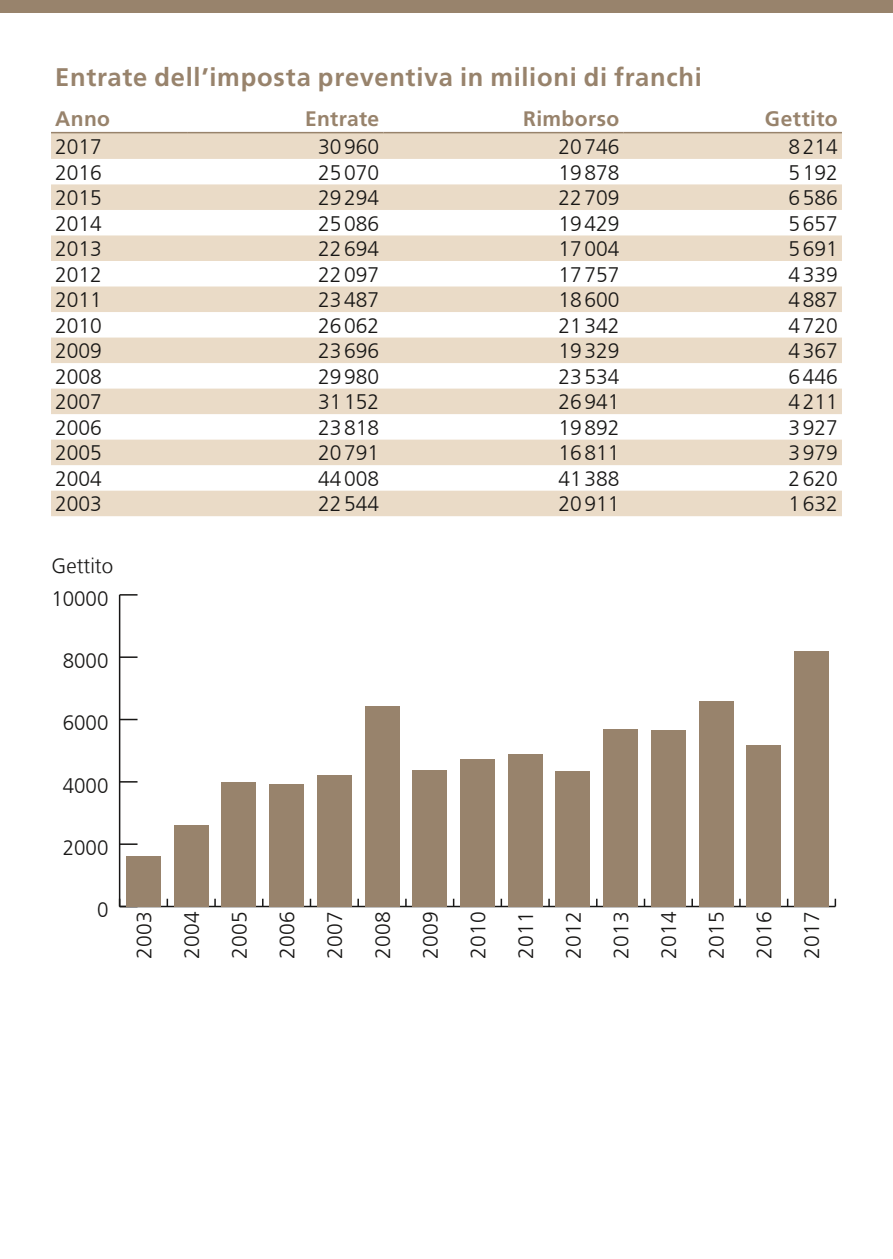
<style>
.page{position:relative;width:893px;height:1259px;background:#fff}
.page>*{position:absolute;margin:0;border:0;box-sizing:border-box;transform-origin:0 0}
.t1{font:700 25.5px "Frutiger LT Com";letter-spacing:.03em;color:#98836c}
.GT_Zahlen{font:300 21px "Frutiger LT Com";color:#181716}
.Kopfzeile_braun{font:700 21px "Frutiger LT Com";letter-spacing:.015em;color:#98836c}
.Kopfzeile{font:700 21px "Frutiger LT Com";color:#98836c}
</style>
<div class="page">
<div style="left:0;top:0;width:893px;height:13px;background:#98836c"></div>
<svg style="left:51px;top:133px;width:791px;height:383px;fill:#eadbc7"></svg>
<hr style="left:51px;top:132px;width:136px;height:1px;background:#98836c">
<hr style="left:187px;top:132px;width:197px;height:1px;background:#98836c">
<hr style="left:384px;top:132px;width:240px;height:1px;background:#98836c">
<hr style="left:624px;top:132px;width:218px;height:1px;background:#98836c">
<hr style="left:120px;top:905px;width:715px;height:2px;background:#181716">
<svg style="left:214px;top:898px;width:2px;height:8px"></svg>
<svg style="left:262px;top:898px;width:2px;height:8px"></svg>
<svg style="left:357px;top:898px;width:2px;height:8px"></svg>
<svg style="left:405px;top:898px;width:2px;height:8px"></svg>
<svg style="left:548px;top:898px;width:2px;height:8px"></svg>
<svg style="left:691px;top:898px;width:2px;height:8px"></svg>
<svg style="left:739px;top:898px;width:2px;height:8px"></svg>
<hr style="left:119px;top:595px;width:1px;height:311px;background:#181716">
<svg style="left:119px;top:898px;width:19px;height:9px"></svg>
<svg style="left:120px;top:843px;width:18px;height:2px"></svg>
<svg style="left:120px;top:781px;width:18px;height:1px"></svg>
<svg style="left:120px;top:719px;width:18px;height:1px"></svg>
<svg style="left:120px;top:656px;width:18px;height:2px"></svg>
<svg style="left:120px;top:594px;width:18px;height:1px"></svg>
<div style="left:126px;top:855px;width:35px;height:51px;background:#98836c"></div>
<div style="left:174px;top:825px;width:34px;height:81px;background:#98836c"></div>
<div style="left:222px;top:782px;width:34px;height:124px;background:#98836c"></div>
<div style="left:269px;top:784px;width:35px;height:122px;background:#98836c"></div>
<div style="left:317px;top:775px;width:35px;height:131px;background:#98836c"></div>
<div style="left:365px;top:705px;width:34px;height:201px;background:#98836c"></div>
<div style="left:413px;top:770px;width:34px;height:136px;background:#98836c"></div>
<div style="left:460px;top:759px;width:35px;height:147px;background:#98836c"></div>
<div style="left:508px;top:754px;width:34px;height:152px;background:#98836c"></div>
<div style="left:556px;top:771px;width:34px;height:135px;background:#98836c"></div>
<div style="left:603px;top:729px;width:35px;height:177px;background:#98836c"></div>
<div style="left:651px;top:730px;width:34px;height:176px;background:#98836c"></div>
<div style="left:699px;top:701px;width:34px;height:205px;background:#98836c"></div>
<div style="left:747px;top:744px;width:34px;height:162px;background:#98836c"></div>
<div style="left:794px;top:650px;width:35px;height:256px;background:#98836c"></div>
<h3 class="t1" style="left:55px;top:62px;width:648px">Entrate dell’imposta preventiva in milioni di franchi</h3>
<p class="Kopfzeile" style="left:55px;top:106px;width:56px">Anno</p>
<p class="Kopfzeile_braun" style="left:305px;top:106px;width:76px">Entrate</p>
<p class="Kopfzeile_braun" style="left:523px;top:106px;width:98px">Rimborso</p>
<p class="Kopfzeile_braun" style="left:765px;top:106px;width:74px">Gettito</p>
<p class="GT_Zahlen" style="left:55px;top:135px;width:48px">2017</p>
<p class="GT_Zahlen" style="left:318px;top:135px;width:63px">30960</p>
<p class="GT_Zahlen" style="left:558px;top:135px;width:63px">20746</p>
<p class="GT_Zahlen" style="left:788px;top:135px;width:51px">8214</p>
<p class="GT_Zahlen" style="left:55px;top:160px;width:48px">2016</p>
<p class="GT_Zahlen" style="left:318px;top:160px;width:63px">25070</p>
<p class="GT_Zahlen" style="left:558px;top:160px;width:63px">19878</p>
<p class="GT_Zahlen" style="left:788px;top:160px;width:51px">5192</p>
<p class="GT_Zahlen" style="left:55px;top:186px;width:48px">2015</p>
<p class="GT_Zahlen" style="left:318px;top:186px;width:63px">29294</p>
<p class="GT_Zahlen" style="left:558px;top:186px;width:63px">22709</p>
<p class="GT_Zahlen" style="left:788px;top:186px;width:51px">6586</p>
<p class="GT_Zahlen" style="left:55px;top:211px;width:48px">2014</p>
<p class="GT_Zahlen" style="left:318px;top:211px;width:63px">25086</p>
<p class="GT_Zahlen" style="left:558px;top:211px;width:63px">19429</p>
<p class="GT_Zahlen" style="left:788px;top:211px;width:51px">5657</p>
<p class="GT_Zahlen" style="left:55px;top:237px;width:48px">2013</p>
<p class="GT_Zahlen" style="left:318px;top:237px;width:63px">22694</p>
<p class="GT_Zahlen" style="left:558px;top:237px;width:63px">17004</p>
<p class="GT_Zahlen" style="left:788px;top:237px;width:51px">5691</p>
<p class="GT_Zahlen" style="left:55px;top:262px;width:48px">2012</p>
<p class="GT_Zahlen" style="left:318px;top:262px;width:63px">22097</p>
<p class="GT_Zahlen" style="left:558px;top:262px;width:63px">17757</p>
<p class="GT_Zahlen" style="left:788px;top:262px;width:51px">4339</p>
<p class="GT_Zahlen" style="left:55px;top:288px;width:48px">2011</p>
<p class="GT_Zahlen" style="left:318px;top:288px;width:63px">23487</p>
<p class="GT_Zahlen" style="left:558px;top:288px;width:63px">18600</p>
<p class="GT_Zahlen" style="left:788px;top:288px;width:51px">4887</p>
<p class="GT_Zahlen" style="left:55px;top:313px;width:48px">2010</p>
<p class="GT_Zahlen" style="left:318px;top:313px;width:63px">26062</p>
<p class="GT_Zahlen" style="left:558px;top:313px;width:63px">21342</p>
<p class="GT_Zahlen" style="left:788px;top:313px;width:51px">4720</p>
<p class="GT_Zahlen" style="left:55px;top:339px;width:48px">2009</p>
<p class="GT_Zahlen" style="left:318px;top:339px;width:63px">23696</p>
<p class="GT_Zahlen" style="left:558px;top:339px;width:63px">19329</p>
<p class="GT_Zahlen" style="left:788px;top:339px;width:51px">4367</p>
<p class="GT_Zahlen" style="left:55px;top:364px;width:48px">2008</p>
<p class="GT_Zahlen" style="left:318px;top:364px;width:63px">29980</p>
<p class="GT_Zahlen" style="left:558px;top:364px;width:63px">23534</p>
<p class="GT_Zahlen" style="left:788px;top:364px;width:51px">6446</p>
<p class="GT_Zahlen" style="left:55px;top:390px;width:48px">2007</p>
<p class="GT_Zahlen" style="left:318px;top:390px;width:63px">31152</p>
<p class="GT_Zahlen" style="left:558px;top:390px;width:63px">26941</p>
<p class="GT_Zahlen" style="left:788px;top:390px;width:51px">4211</p>
<p class="GT_Zahlen" style="left:55px;top:415px;width:48px">2006</p>
<p class="GT_Zahlen" style="left:318px;top:415px;width:63px">23818</p>
<p class="GT_Zahlen" style="left:558px;top:415px;width:63px">19892</p>
<p class="GT_Zahlen" style="left:788px;top:415px;width:51px">3927</p>
<p class="GT_Zahlen" style="left:55px;top:441px;width:48px">2005</p>
<p class="GT_Zahlen" style="left:318px;top:441px;width:63px">20791</p>
<p class="GT_Zahlen" style="left:558px;top:441px;width:63px">16811</p>
<p class="GT_Zahlen" style="left:788px;top:441px;width:51px">3979</p>
<p class="GT_Zahlen" style="left:55px;top:466px;width:48px">2004</p>
<p class="GT_Zahlen" style="left:318px;top:466px;width:63px">44008</p>
<p class="GT_Zahlen" style="left:558px;top:466px;width:63px">41388</p>
<p class="GT_Zahlen" style="left:788px;top:466px;width:51px">2620</p>
<p class="GT_Zahlen" style="left:55px;top:492px;width:48px">2003</p>
<p class="GT_Zahlen" style="left:318px;top:492px;width:63px">22544</p>
<p class="GT_Zahlen" style="left:558px;top:492px;width:63px">20911</p>
<p class="GT_Zahlen" style="left:788px;top:492px;width:51px">1632</p>
<p class="GT_Zahlen" style="left:52px;top:554px;width:63px">Gettito</p>
<p class="GT_Zahlen" style="left:51px;top:586px;width:59px">10000</p>
<p class="GT_Zahlen" style="left:63px;top:648px;width:47px">8000</p>
<p class="GT_Zahlen" style="left:63px;top:711px;width:47px">6000</p>
<p class="GT_Zahlen" style="left:63px;top:773px;width:47px">4000</p>
<p class="GT_Zahlen" style="left:63px;top:835px;width:47px">2000</p>
<p class="GT_Zahlen" style="left:97px;top:898px;width:13px">0</p>
<p class="GT_Zahlen" style="left:132px;top:958px;width:48px;rotate:-90deg">2003</p>
<p class="GT_Zahlen" style="left:180px;top:958px;width:48px;rotate:-90deg">2004</p>
<p class="GT_Zahlen" style="left:227px;top:958px;width:48px;rotate:-90deg">2005</p>
<p class="GT_Zahlen" style="left:275px;top:958px;width:48px;rotate:-90deg">2006</p>
<p class="GT_Zahlen" style="left:323px;top:958px;width:48px;rotate:-90deg">2007</p>
<p class="GT_Zahlen" style="left:371px;top:958px;width:48px;rotate:-90deg">2008</p>
<p class="GT_Zahlen" style="left:418px;top:958px;width:48px;rotate:-90deg">2009</p>
<p class="GT_Zahlen" style="left:466px;top:958px;width:48px;rotate:-90deg">2010</p>
<p class="GT_Zahlen" style="left:514px;top:958px;width:48px;rotate:-90deg">2011</p>
<p class="GT_Zahlen" style="left:561px;top:958px;width:48px;rotate:-90deg">2012</p>
<p class="GT_Zahlen" style="left:609px;top:958px;width:48px;rotate:-90deg">2013</p>
<p class="GT_Zahlen" style="left:657px;top:958px;width:48px;rotate:-90deg">2014</p>
<p class="GT_Zahlen" style="left:704px;top:958px;width:48px;rotate:-90deg">2015</p>
<p class="GT_Zahlen" style="left:752px;top:958px;width:48px;rotate:-90deg">2016</p>
<p class="GT_Zahlen" style="left:800px;top:958px;width:48px;rotate:-90deg">2017</p>
</div>
